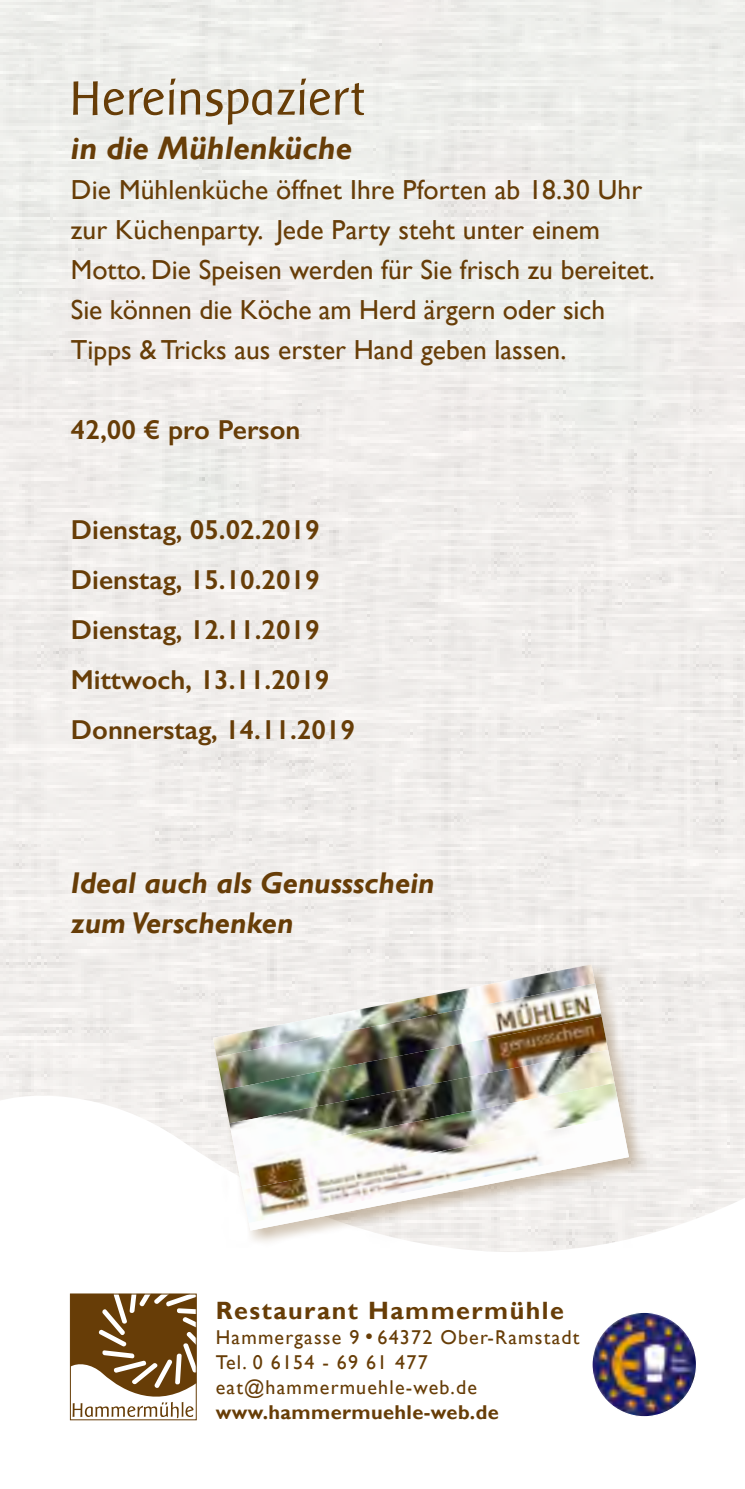
<style>
.page{position:relative;width:745px;height:1489px;background:#fff}
.page>*{position:absolute;margin:0;border:0;box-sizing:border-box;transform-origin:0 0}
.t1{font:50px "Baar Sophia";color:#673d07}
.t2{font:italic 700 32.5px "Gill Sans";color:#673d07}
.t3{font:italic 700 30px/40px "Gill Sans";color:#673d07}
.t4{font:27.5px/40px "Gill Sans";color:#673d07}
.t5{font:600 27.5px/50px "Gill Sans";color:#673d07}
.t6{font:700 25px "Gill Sans";letter-spacing:.06em;color:#673d07}
.t7{font:20px/25px "Gill Sans";letter-spacing:.06em;color:#673d07}
.t8{font:700 20px "Gill Sans";letter-spacing:.02em;color:#673d07}
.s1{font-size:22.5px}
</style>
<div class="page">
<svg style="left:0;top:1086px;width:744px;height:335px"></svg>
<div style="left:211px;top:962px;width:435px;height:285px;background:#673d07;opacity:.3"></div>
<svg style="left:213px;top:964px;width:415px;height:266px"></svg>
<img style="left:213px;top:964px;width:381px;height:92px">
<img style="left:216px;top:983px;width:385px;height:107px">
<img style="left:223px;top:1016px;width:384px;height:107px">
<img style="left:229px;top:1049px;width:385px;height:107px">
<img style="left:236px;top:1082px;width:384px;height:107px">
<img style="left:242px;top:1116px;width:385px;height:106px">
<img style="left:249px;top:1149px;width:379px;height:81px">
<svg style="left:70px;top:1293px;width:127px;height:127px"></svg>
<svg style="left:70px;top:1293px;width:126px;height:125px"></svg>
<img style="left:591px;top:1312px;width:105px;height:104px;border-radius:52px">
<h1 class="t1" style="left:71px;top:71px;width:297px">Hereinspaziert</h1>
<p class="t2" style="left:71px;top:129px;width:282px">in die Mühlenküche</p>
<p class="t4" style="left:71px;top:169px;width:585px">Die Mühlenküche öffnet Ihre Pforten ab 18.30 Uhr zur Küchenparty. Jede Party steht unter einem Motto. Die Speisen werden für Sie frisch zu bereitet.<br>Sie können die Köche am Herd ärgern oder sich Tipps &amp; Tricks aus erster Hand geben lassen.</p>
<p class="t5" style="left:71px;top:404px;width:231px">42,00 € pro Person</p>
<p class="t5" style="left:71px;top:504px;width:285px">Dienstag, 05.02.2019<br>Dienstag, 15.10.2019<br>Dienstag, 12.11.2019<br>Mittwoch, 13.11.2019<br>Donnerstag, 14.11.2019</p>
<p class="t3" style="left:71px;top:863px;width:365px">Ideal auch als Genussschein zum Verschenken</p>
<p class="t6" style="left:216px;top:1295px;width:349px">Restaurant Hammermühle</p>
<p class="t7" style="left:216px;top:1325px;width:365px">Hammergasse 9 <span class="s1">•</span> 64372 Ober-Ramstadt<br>Tel. 0 6154 - 69 61 477 eat@hammermuehle-web.de</p>
<p class="t8" style="left:216px;top:1400px;width:284px">www.hammermuehle-web.de</p>
</div>
